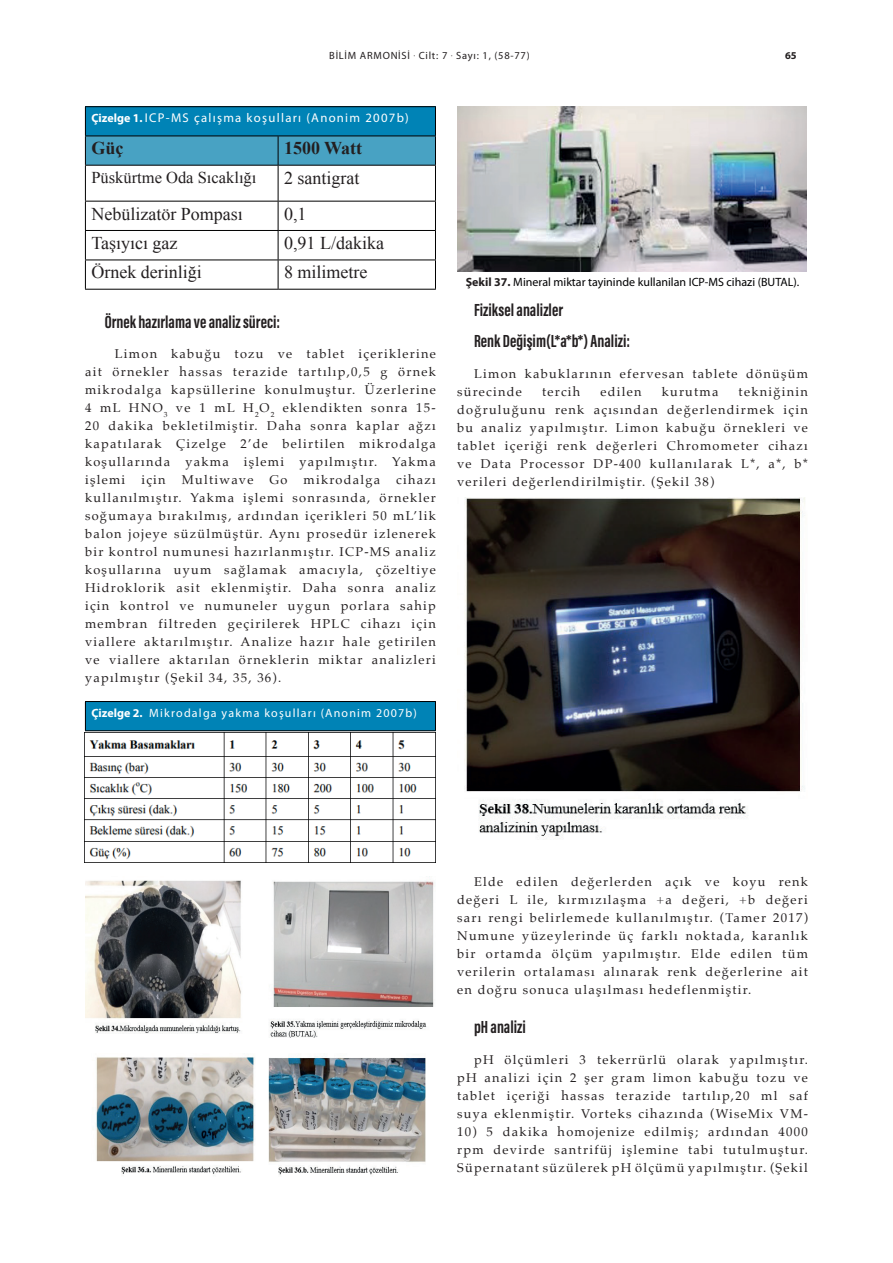
<style>
.page{position:relative;width:893px;height:1263px;background:#fff}
.page>*{position:absolute;margin:0;border:0;box-sizing:border-box;transform-origin:0 0}
.t1{font:700 18px/31.2px "Acumin Pro Extra Cond";color:#231f20}
.t2{font:18px "Times New Roman";color:#231f20}
.t3{font:700 18px "Times New Roman";color:#231f20}
.t4{font:16.5px "Times New Roman";color:#231f20}
.t5{font:12.75px/18px "Palatino";letter-spacing:.1em;color:#231f20;text-align:justify}
.t6{font:12.75px "Myriad Pro";letter-spacing:.1em;color:#fff}
.t7{font:12px "Myriad Pro";color:#000002}
.t8{font:12px "Myriad Pro";letter-spacing:.1em;color:#fff}
.t9{font:10.5px "Myriad Pro";letter-spacing:.07em;color:#231f20}
.t10{font:700 10.5px "Myriad Pro";color:#231f20}
.s1{font-weight:700;font-size:12px}
.s2{font-weight:700}
.s3{font-weight:700;color:#231f20}
</style>
<div class="page">
<hr style="left:85px;top:106px;width:193px;height:1px;background:#000001">
<hr style="left:278px;top:106px;width:158px;height:1px;background:#000001">
<svg style="left:85px;top:107px;width:351px;height:58px;background:#228db6"></svg>
<hr style="left:85px;top:165px;width:193px;height:1px;background:#000001">
<hr style="left:85px;top:166px;width:1px;height:35px;background:#000001">
<hr style="left:278px;top:165px;width:158px;height:1px;background:#000001">
<hr style="left:278px;top:166px;width:1px;height:35px;background:#000001">
<hr style="left:435px;top:166px;width:1px;height:35px;background:#000001">
<hr style="left:85px;top:201px;width:193px;height:1px;background:#000001">
<hr style="left:278px;top:201px;width:158px;height:1px;background:#000001">
<hr style="left:85px;top:230px;width:193px;height:1px;background:#000001">
<hr style="left:278px;top:230px;width:158px;height:1px;background:#000001">
<hr style="left:85px;top:260px;width:193px;height:1px;background:#000001">
<svg style="left:85px;top:201px;width:1px;height:88px"></svg>
<hr style="left:278px;top:260px;width:158px;height:1px;background:#000001">
<svg style="left:278px;top:201px;width:1px;height:88px"></svg>
<svg style="left:435px;top:201px;width:1px;height:88px"></svg>
<hr style="left:85px;top:289px;width:193px;height:1px;background:#000001">
<hr style="left:278px;top:289px;width:158px;height:1px;background:#000001">
<div style="left:85px;top:701px;width:350px;height:30px;background:#0083b6"></div>
<hr style="left:85px;top:701px;width:351px;height:1px;background:#000001">
<svg style="left:85px;top:702px;width:1px;height:28px"></svg>
<svg style="left:435px;top:702px;width:1px;height:28px"></svg>
<hr style="left:85px;top:730px;width:351px;height:1px;background:#000001">
<img style="left:84px;top:732px;width:352px;height:130px">
<img style="left:85px;top:876px;width:349px;height:299px">
<img style="left:457px;top:106px;width:349px;height:165px">
<img style="left:464px;top:497px;width:341px;height:343px">
<p class="t9" style="left:329px;top:49px;width:202px">BİLİM ARMONİSİ . Cilt: 7 . Sayı: 1, (58-77)</p>
<p class="t10" style="left:785px;top:50px;width:13px">65</p>
<p class="t6" style="left:91px;top:110px;width:319px"><span class="s1">Çizelge 1.</span> ICP-MS çalışma koşulları (Anonim 2007b)</p>
<h1 class="t3" style="left:91px;top:135px;width:34px">Güç</h1>
<h1 class="t3" style="left:284px;top:135px;width:80px">1500 Watt</h1>
<p class="t4" style="left:91px;top:166px;width:166px">Püskürtme Oda Sıcaklığı</p>
<h1 class="t2" style="left:284px;top:166px;width:77px">2 santigrat</h1>
<h1 class="t2" style="left:91px;top:201px;width:153px">Nebülizatör Pompası</h1>
<h1 class="t2" style="left:284px;top:201px;width:24px">0,1</h1>
<h1 class="t2" style="left:91px;top:231px;width:88px">Taşıyıcı gaz</h1>
<h1 class="t2" style="left:284px;top:231px;width:101px">0,91 L/dakika</h1>
<h1 class="t2" style="left:91px;top:260px;width:112px">Örnek derinliği</h1>
<h1 class="t2" style="left:284px;top:260px;width:85px">8 milimetre</h1>
<h1 class="t1" style="left:105px;top:306px;width:177px">Örnek hazırlama ve analiz süreci:</h1>
<p class="t5" style="left:85px;top:345px;width:352px;text-indent:30px">Limon kabuğu tozu ve tablet içeriklerine ait örnekler hassas terazide tartılıp,0,5 g örnek mikrodalga kapsüllerine konulmuştur. Üzerlerine 4 mL HNO<sub>3</sub> ve 1 mL H<sub>2</sub>O<sub>2</sub> eklendikten sonra 15- 20 dakika bekletilmiştir. Daha sonra kaplar ağzı kapatılarak Çizelge 2’de belirtilen mikrodalga koşullarında yakma işlemi yapılmıştır. Yakma işlemi</p>
<p class="t5" style="left:85px;top:471px;width:352px;text-indent:311px">cihazı kullanılmıştır. Yakma işlemi sonrasında, örnekler soğumaya bırakılmış, ardından içerikleri 50 mL’lik balon jojeye süzülmüştür. Aynı prosedür izlenerek bir kontrol numunesi hazırlanmıştır. ICP-MS analiz koşullarına uyum sağlamak amacıyla, çözeltiye Hidroklorik asit eklenmiştir. Daha sonra analiz için kontrol ve numuneler uygun porlara sahip membran filtreden geçirilerek HPLC cihazı için viallere aktarılmıştır. Analize hazır hale getirilen ve viallere aktarılan örneklerin miktar analizleri yapılmıştır (Şekil 34, 35, 36).</p>
<p class="t8" style="left:91px;top:706px;width:327px"><span class="s2">Çizelge 2.</span> Mikrodalga yakma koşulları (Anonim 2007b)</p>
<p class="t5" style="left:141px;top:471px;width:26px">için</p>
<p class="t5" style="left:182px;top:471px;width:73px">Multiwave</p>
<p class="t5" style="left:270px;top:471px;width:19px">Go</p>
<p class="t5" style="left:304px;top:471px;width:78px">mikrodalga</p>
<p class="t7" style="left:466px;top:274px;width:335px"><span class="s3">Şekil 37.</span> Mineral miktar tayininde kullanilan ICP-MS cihazi (BUTAL).</p>
<h1 class="t1" style="left:474px;top:294px;width:158px">Fiziksel analizler<br>Renk Değişim(L*a*b*) Analizi:</h1>
<p class="t5" style="left:457px;top:364px;width:352px;text-indent:17px">Limon kabuklarının efervesan tablete dönüşüm sürecinde</p>
<p class="t5" style="left:542px;top:382px;width:40px">tercih</p>
<p class="t5" style="left:600px;top:382px;width:43px">edilen</p>
<p class="t5" style="left:662px;top:382px;width:58px">kurutma</p>
<p class="t5" style="left:457px;top:382px;width:352px;text-indent:281px">tekniğinin doğruluğunu renk açısından değerlendirmek için bu analiz yapılmıştır. Limon kabuğu örnekleri ve tablet içeriği renk değerleri Chromometer cihazı ve Data Processor DP-400 kullanılarak L*, a*, b* verileri değerlendirilmiştir. (Şekil 38)</p>
<p class="t5" style="left:457px;top:872px;width:352px;text-indent:17px">Elde edilen değerlerden açık ve koyu renk değeri L ile, kırmızılaşma +a değeri, +b değeri sarı rengi belirlemede kullanılmıştır. (Tamer 2017)<br>Numune yüzeylerinde üç farklı noktada, karanlık bir ortamda ölçüm yapılmıştır. Elde edilen tüm verilerin ortalaması alınarak renk değerlerine ait en doğru sonuca ulaşılması hedeflenmiştir.</p>
<h1 class="t1" style="left:474px;top:1011px;width:53px">pH analizi</h1>
<p class="t5" style="left:457px;top:1050px;width:352px;text-indent:17px">pH ölçümleri 3 tekerrürlü olarak yapılmıştır. pH analizi için 2 şer gram limon kabuğu tozu ve tablet içeriği hassas terazide tartılıp,20 ml saf suya eklenmiştir. Vorteks cihazında (WiseMix VM-</p>
<p class="t5" style="left:457px;top:1122px;width:352px">10) 5 dakika homojenize edilmiş; ardından 4000 rpm devirde santrifüj işlemine tabi tutulmuştur.<br>Süpernatant süzülerek pH ölçümü yapılmıştır. (Şekil</p>
</div>
